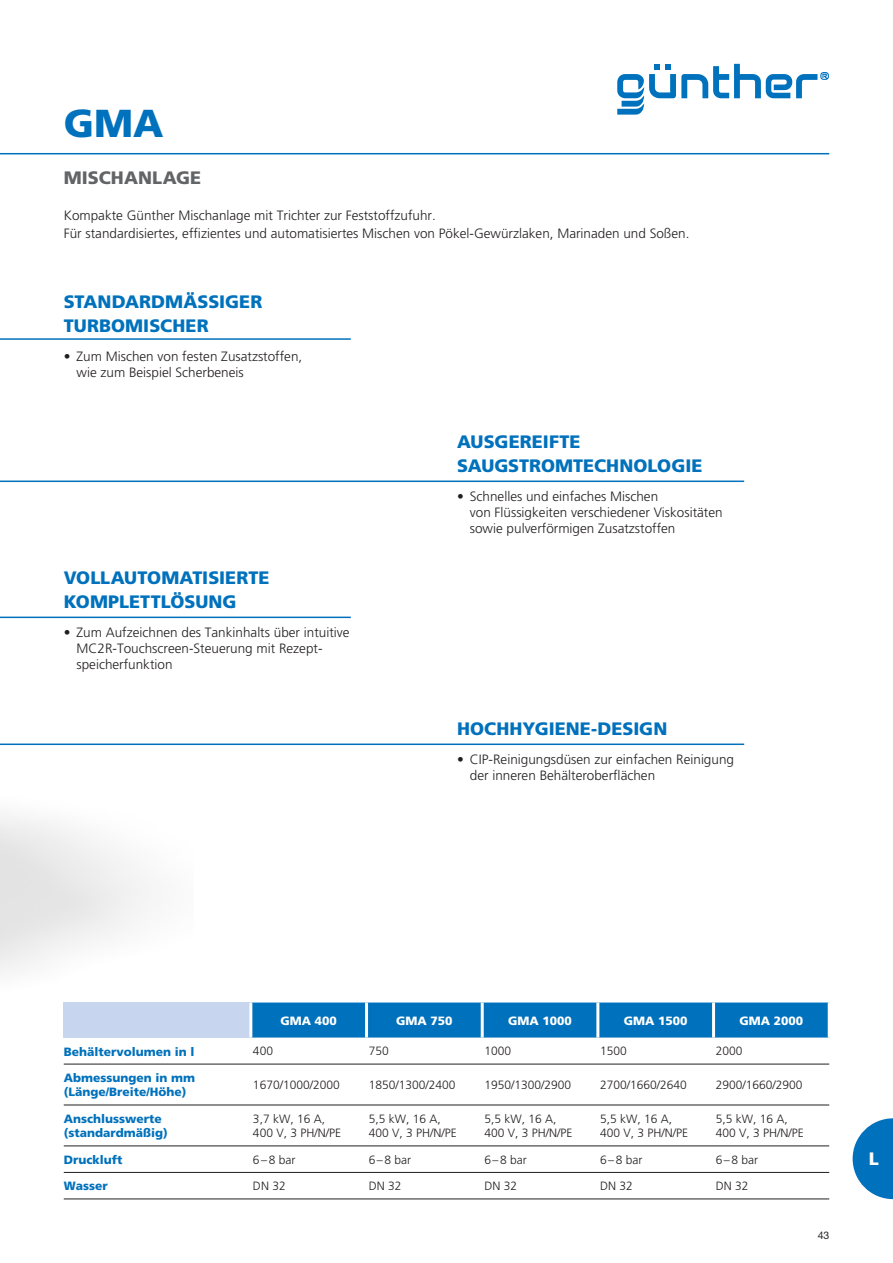
<style>
.page{position:relative;width:893px;height:1263px;background:#fff}
.page>*{position:absolute;margin:0;border:0;box-sizing:border-box;transform-origin:0 0}
.t1{font:900 39px "Frutiger";color:#0071bc}
.t2{font:900 18px/24px "Frutiger";color:#0071bc}
.t3{font:900 18px "Frutiger";letter-spacing:.005em;color:#636466}
.t4{font:900 18px "Frutiger";color:#fff}
.t5{font:300 13.5px/16.2px "Frutiger";color:#231f20}
.t6{font:300 12px/14.4px "Frutiger";color:#231f20}
.t7{font:900 12px/14.4px "Frutiger";color:#0071bc}
.t8{font:900 12px "Frutiger";color:#fff}
.t9{font:10.5px "Neue Helvetica For Rittal";color:#231f20}
</style>
<div class="page">
<svg style="left:617px;top:64px;width:212px;height:51px"></svg>
<svg style="left:852px;top:1118px;width:41px;height:81px"></svg>
<hr style="left:0;top:153px;width:829px;height:1px;background:#0071bc">
<hr style="left:0;top:617px;width:351px;height:1px;background:#0071bc">
<div style="left:64px;top:1003px;width:187px;height:35px;background:#c7d5ee"></div>
<div style="left:252px;top:1003px;width:576px;height:35px;background:#0071bc"></div>
<hr style="left:64px;top:1105px;width:765px;height:1px;background:#231f20">
<hr style="left:64px;top:1146px;width:765px;height:1px;background:#231f20">
<hr style="left:64px;top:1172px;width:765px;height:1px;background:#231f20">
<hr style="left:64px;top:1199px;width:765px;height:1px;background:#231f20">
<hr style="left:365px;top:1003px;width:3px;height:35px;background:#fff">
<hr style="left:481px;top:1003px;width:3px;height:35px;background:#fff">
<hr style="left:596px;top:1003px;width:3px;height:35px;background:#fff">
<hr style="left:64px;top:1064px;width:765px;height:1px;background:#231f20">
<hr style="left:249px;top:1003px;width:3px;height:35px;background:#fff">
<hr style="left:712px;top:1003px;width:3px;height:35px;background:#fff">
<hr style="left:0;top:338px;width:351px;height:2px;background:#0071bc">
<hr style="left:0;top:481px;width:744px;height:1px;background:#0071bc">
<hr style="left:0;top:744px;width:744px;height:1px;background:#0071bc">
<h1 class="t1" style="left:64px;top:108px;width:101px">GMA</h1>
<h2 class="t3" style="left:64px;top:171px;width:139px">MISCHANLAGE</h2>
<p class="t5" style="left:64px;top:207px;width:627px;line-height:18px">Kompakte Günther Mischanlage mit Trichter zur Feststoffzufuhr.<br>Für standardisiertes, effizientes und automatisiertes Mischen von Pökel-Gewürzlaken, Marinaden und Soßen.</p>
<h2 class="t2" style="left:64px;top:291px;width:200px">STANDARDMÄSSIGER<br>TURBOMISCHER</h2>
<p class="t5" style="left:76px;top:349px;width:227px;text-indent:-13px">• Zum Mischen von festen Zusatzstoffen, wie zum Beispiel Scherbeneis</p>
<h2 class="t2" style="left:64px;top:567px;width:207px">VOLLAUTOMATISIERTE<br>KOMPLETTLÖSUNG</h2>
<p class="t5" style="left:76px;top:625px;width:275px;text-indent:-13px">• Zum Aufzeichnen des Tankinhalts über intuitive<br>MC2R-Touchscreen-Steuerung mit Rezept&shy;speicherfunktion</p>
<h2 class="t2" style="left:457px;top:431px;width:247px">AUSGEREIFTE<br>SAUGSTROMTECHNOLOGIE</h2>
<p class="t5" style="left:470px;top:489px;width:254px;text-indent:-13px">• Schnelles und einfaches Mischen<br>von Flüssigkeiten verschiedener Viskositäten sowie pulverförmigen Zusatzstoffen</p>
<h2 class="t2" style="left:457px;top:718px;width:212px">HOCHHYGIENE-DESIGN</h2>
<p class="t5" style="left:470px;top:752px;width:266px;text-indent:-13px">• CIP-Reinigungsdüsen zur einfachen Reinigung der inneren Behälteroberflächen</p>
<p class="t8" style="left:280px;top:1016px;width:58px">GMA 400</p>
<p class="t8" style="left:396px;top:1016px;width:58px">GMA 750</p>
<p class="t8" style="left:508px;top:1016px;width:65px">GMA 1000</p>
<p class="t8" style="left:624px;top:1016px;width:65px">GMA 1500</p>
<p class="t8" style="left:739px;top:1016px;width:65px">GMA 2000</p>
<p class="t7" style="left:64px;top:1045px;width:132px">Behältervolumen in l</p>
<p class="t6" style="left:253px;top:1045px;width:22px">400</p>
<p class="t6" style="left:369px;top:1045px;width:22px">750</p>
<p class="t6" style="left:484px;top:1045px;width:28px">1000</p>
<p class="t6" style="left:600px;top:1045px;width:28px">1500</p>
<p class="t6" style="left:716px;top:1045px;width:28px">2000</p>
<p class="t7" style="left:64px;top:1072px;width:133px">Abmessungen in mm (Länge/Breite/Höhe)</p>
<p class="t6" style="left:253px;top:1079px;width:88px">1670/1000/2000</p>
<p class="t6" style="left:369px;top:1079px;width:88px">1850/1300/2400</p>
<p class="t6" style="left:484px;top:1079px;width:88px">1950/1300/2900</p>
<p class="t6" style="left:600px;top:1079px;width:88px">2700/1660/2640</p>
<p class="t6" style="left:716px;top:1079px;width:88px">2900/1660/2900</p>
<p class="t7" style="left:64px;top:1113px;width:106px">Anschlusswerte (standardmäßig)</p>
<p class="t6" style="left:253px;top:1112px;width:90px">3,7 kW, 16 A,<br>400 V, 3 PH/N/PE</p>
<p class="t6" style="left:369px;top:1112px;width:90px">5,5 kW, 16 A,<br>400 V, 3 PH/N/PE</p>
<p class="t6" style="left:484px;top:1112px;width:90px">5,5 kW, 16 A,<br>400 V, 3 PH/N/PE</p>
<p class="t6" style="left:600px;top:1112px;width:90px">5,5 kW, 16 A,<br>400 V, 3 PH/N/PE</p>
<p class="t6" style="left:716px;top:1112px;width:90px">5,5 kW, 16 A,<br>400 V, 3 PH/N/PE</p>
<p class="t7" style="left:64px;top:1153px;width:60px">Druckluft</p>
<p class="t6" style="left:253px;top:1153px;width:44px">6 – 8 bar</p>
<p class="t6" style="left:369px;top:1153px;width:44px">6 – 8 bar</p>
<p class="t6" style="left:484px;top:1153px;width:44px">6 – 8 bar</p>
<p class="t6" style="left:600px;top:1153px;width:44px">6 – 8 bar</p>
<p class="t6" style="left:716px;top:1153px;width:44px">6 – 8 bar</p>
<p class="t7" style="left:64px;top:1180px;width:45px">Wasser</p>
<p class="t6" style="left:253px;top:1180px;width:34px">DN 32</p>
<p class="t6" style="left:369px;top:1180px;width:34px">DN 32</p>
<p class="t6" style="left:484px;top:1180px;width:34px">DN 32</p>
<p class="t6" style="left:600px;top:1180px;width:34px">DN 32</p>
<p class="t6" style="left:716px;top:1180px;width:34px">DN 32</p>
<p class="t9" style="left:818px;top:1231px;width:13px">43</p>
<h2 class="t4" style="left:869px;top:1152px;width:12px">L</h2>
</div>
